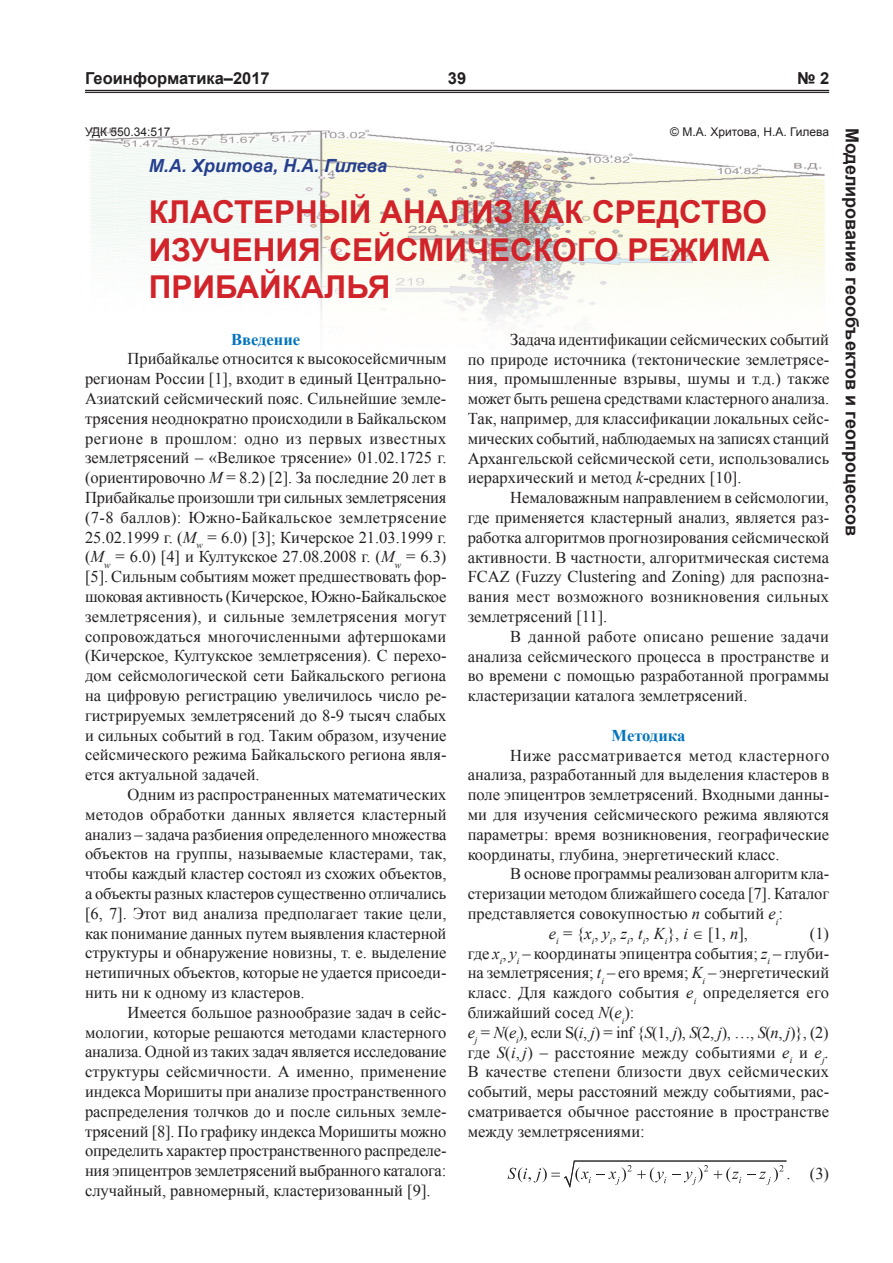
<style>
.page{position:relative;width:893px;height:1263px;background:#fff}
.page>*{position:absolute;margin:0;border:0;box-sizing:border-box;transform-origin:0 0}
.t1{font:700 31.5px/37.8px "Arial";color:#d1232a;text-align:justify}
.t2{font:700 18px "Arial";color:#231f20}
.t3{font:italic 700 18px "Arial";color:#253f8e}
.t4{font:16.5px/19.8px "Times New Roman";color:#231f20;text-align:justify}
.t5{font:700 16.5px "Arial";color:#231f20}
.t6{font:700 16.5px "Times New Roman";color:#0073bd}
.t7{font:12px "Arial";color:#231f20}
.s1{font-style:italic}
</style>
<div class="page">
<hr style="left:85px;top:90px;width:744px;height:1px;background:#231f20">
<hr style="left:85px;top:92px;width:744px;height:1px;background:#231f20">
<img style="left:89px;top:128px;width:736px;height:199px">
<svg style="left:508px;top:1160px;width:279px;height:27px"></svg>
<p class="t5" style="left:85px;top:68px;width:186px">Геоинформатика–2017</p>
<p class="t5" style="left:448px;top:68px;width:20px">39</p>
<p class="t5" style="left:797px;top:68px;width:34px">№ 2</p>
<p class="t7" style="left:85px;top:124px;width:87px">УДК 550.34:517</p>
<p class="t7" style="left:670px;top:124px;width:160px">© М.А. Хритова, Н.А. Гилева</p>
<p class="t3" style="left:149px;top:154px;width:240px">М.А. Хритова, Н.А. Гилева</p>
<h1 class="t1" style="left:149px;top:194px;width:622px">КЛАСТЕРНЫЙ АНАЛИЗ КАК СРЕДСТВО ИЗУЧЕНИЯ СЕЙСМИЧЕСКОГО РЕЖИМА ПРИБАЙКАЛЬЯ</h1>
<p class="t6" style="left:231px;top:328px;width:71px">Введение</p>
<p class="t4" style="left:85px;top:349px;width:363px;text-indent:43px">Прибайкалье относится к высокосейсмичным регионам России [1], входит в единый Центрально-Азиатский сейсмический пояс. Сильнейшие земле&shy;трясения неоднократно происходили в Байкальском регионе в прошлом: одно из первых известных землетрясений – «Великое трясение» 01.02.1725 г. (ориентировочно <span class="s1">M</span> = 8.2) [2]. За последние 20 лет в Прибайкалье произошли три сильных землетрясения (7-8 баллов): Южно-Байкальское землетрясение 25.02.1999 г. (<span class="s1">М</span><sub>w</sub> = 6.0) [3]; Кичерское 21.03.1999 г. (<span class="s1">М</span><sub>w</sub> = 6.0) [4] и Култукское 27.08.2008 г. (<span class="s1">М</span><sub>w</sub> = 6.3) [5]. Сильным событиям может предшествовать фор&shy;шоковая активность (Кичерское, Южно-Байкальское землетрясения), и сильные землетрясения могут сопровождаться многочисленными афтершоками (Кичерское, Култукское землетрясения). С перехо&shy;дом сейсмологической сети Байкальского региона на цифровую регистрацию увеличилось число ре&shy;гистрируемых землетрясений до 8-9 тысяч слабых и сильных событий в год. Таким образом, изучение сейсмического режима Байкальского региона явля&shy;ется актуальной задачей.</p>
<p class="t4" style="left:85px;top:784px;width:363px;text-indent:43px">Одним из распространенных математических методов обработки данных является кластерный анализ – задача разбиения определенного множества объектов на группы, называемые кластерами, так, чтобы каждый кластер состоял из схожих объектов, а объекты разных кластеров существенно отличались [6, 7]. Этот вид анализа предполагает такие цели, как понимание данных путем выявления кластерной структуры и обнаружение новизны, т. е. выделение нетипичных объектов, которые не удается присоеди&shy;нить ни к одному из кластеров.</p>
<p class="t4" style="left:85px;top:1002px;width:363px;text-indent:43px">Имеется большое разнообразие задач в сейс&shy;мологии, которые решаются методами кластерного анализа. Одной из таких задач является исследование структуры сейсмичности. А именно, применение индекса Моришиты при анализе пространственного распределения толчков до и после сильных земле&shy;трясений [8]. По графику индекса Моришиты можно определить характер пространственного распределе&shy;ния эпицентров землетрясений выбранного каталога: случайный, равномерный, кластеризованный [9].</p>
<p class="t4" style="left:468px;top:329px;width:363px;text-indent:43px">Задача идентификации сейсмических событий по природе источника (тектонические землетрясе&shy;ния, промышленные взрывы, шумы и т.д.) также может быть решена средствами кластерного анализа.<br>Так, например, для классификации локальных сейс&shy;мических событий, наблюдаемых на записях станций Архангельской сейсмической сети, использовались иерархический и метод <span class="s1">k</span>-средних [10].</p>
<p class="t4" style="left:468px;top:487px;width:363px;text-indent:43px">Немаловажным направлением в сейсмологии, где применяется кластерный анализ, является раз&shy;работка алгоритмов прогнозирования сейсмической активности. В частности, алгоритмическая система FCAZ (Fuzzy Clustering and Zoning) для распозна&shy;вания мест возможного возникновения сильных землетрясений [11].</p>
<p class="t4" style="left:468px;top:626px;width:363px;text-indent:43px">В данной работе описано решение задачи анализа сейсмического процесса в пространстве и во времени с помощью разработанной программы кластеризации каталога землетрясений.</p>
<p class="t6" style="left:612px;top:724px;width:75px">Методика</p>
<p class="t4" style="left:468px;top:745px;width:363px;text-indent:43px">Ниже рассматривается метод кластерного анализа, разработанный для выделения кластеров в поле эпицентров землетрясений. Входными данны&shy;ми для изучения сейсмического режима являются параметры: время возникновения, географические координаты, глубина, энергетический класс.</p>
<p class="t4" style="left:510px;top:864px;width:320px">В основе программы реализован алгоритм кла-</p>
<p class="t4" style="left:468px;top:883px;width:363px">стеризации методом ближайшего соседа [7]. Каталог</p>
<p class="t4" style="left:468px;top:903px;width:317px">представляется совокупностью <span class="s1">n</span> событий <span class="s1">e</span><sub>i</sub>:</p>
<p class="t4" style="left:549px;top:923px;width:201px"><span class="s1">e</span><sub>i</sub> = {<span class="s1">x</span><sub>i</sub>, <span class="s1">y</span><sub>i</sub>, <span class="s1">z</span><sub>i</sub>, <span class="s1">t</span><sub>i</sub>, <span class="s1">K</span><sub>i</sub>}, <span class="s1">i</span> ∈ [1, <span class="s1">n</span>],</p>
<p class="t4" style="left:468px;top:923px;width:363px;text-align:left;text-indent:342px">(1) где <span class="s1">x</span><sub>i</sub>, <span class="s1">y</span><sub>i</sub> – координаты эпицентра события; <span class="s1">z</span><sub>i</sub> – глуби&shy;на землетрясения; <span class="s1">t</span><sub>i</sub> – его время; <span class="s1">K</span><sub>i</sub> – энергетический класс. Для каждого события <span class="s1">e</span><sub>i</sub> определяется его ближайший сосед <span class="s1">N</span>(<span class="s1">e</span><sub>i</sub>):<br><span class="s1">e</span><sub>j</sub> = <span class="s1">N</span>(<span class="s1">e</span><sub>i</sub>), если S(<span class="s1">i</span>, <span class="s1">j</span>) = inf {<span class="s1">S</span>(1, <span class="s1">j</span>), <span class="s1">S</span>(2, <span class="s1">j</span>), …, <span class="s1">S</span>(<span class="s1">n</span>, <span class="s1">j</span>)}, (2) где <span class="s1">S</span>(<span class="s1">i</span>, <span class="s1">j</span>) – расстояние между событиями <span class="s1">e</span><sub>i</sub> и <span class="s1">e</span><sub>j</sub><span class="s1">.<br></span>В качестве степени близости двух сейсмических событий, меры расстояний между событиями, рас&shy;сматривается обычное расстояние в пространстве между землетрясениями:</p>
<p class="t4" style="left:787px;top:1164px;width:44px">. (3)</p>
<p class="t2" style="left:864px;top:128px;width:409px;rotate:90deg">Моделирование геообъектов и геопроцессов</p>
</div>
